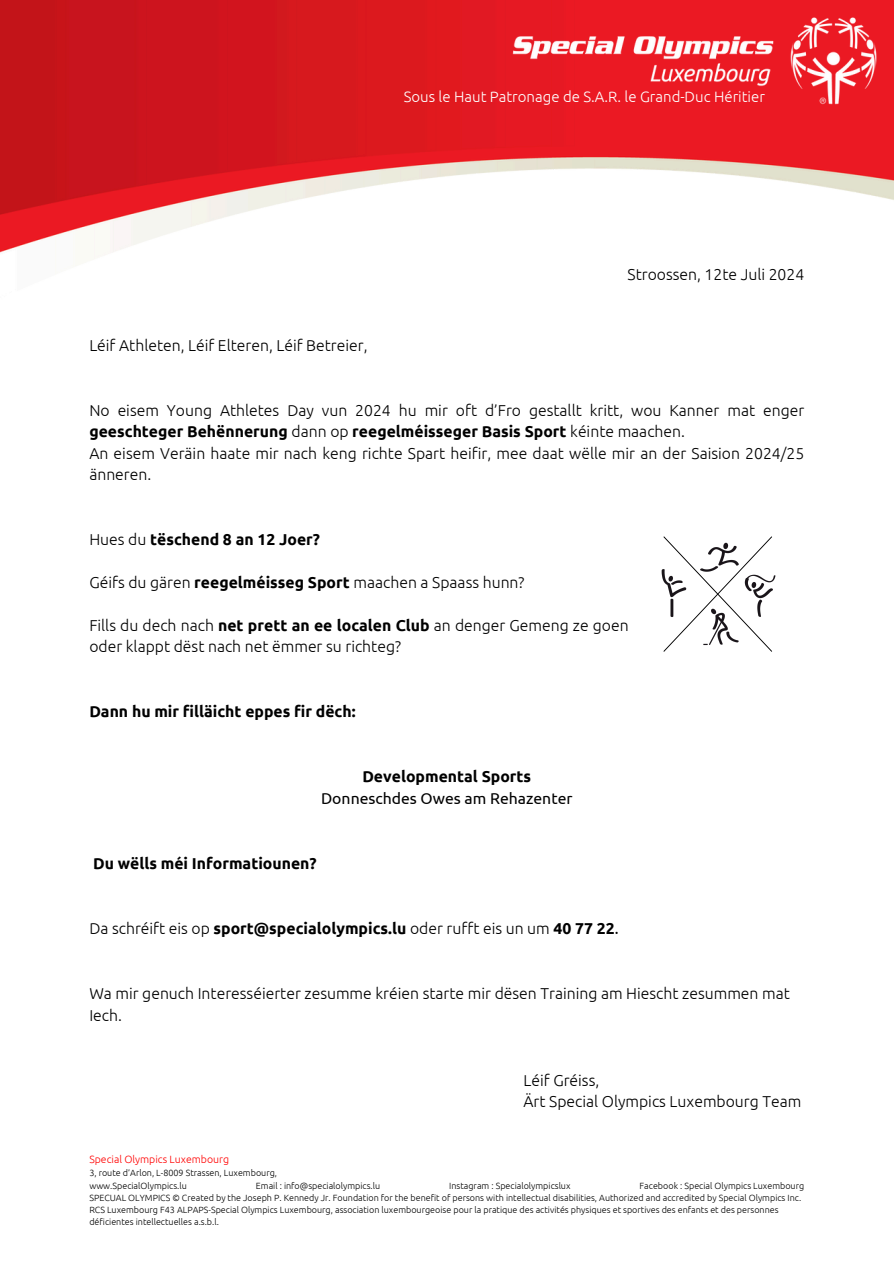
<style>
.page{position:relative;width:894px;height:1264px;background:#fff}
.page>*{position:absolute;margin:0;border:0;box-sizing:border-box;transform-origin:0 0}
.t1{font:300 15.75px/21.3px "Ubuntu";color:#000}
.t2{font:700 15.75px "Ubuntu";color:#000}
.t3{font:15.75px/21.3px "Ubuntu";color:#000;text-align:center}
.t4{font:300 15px "Ubuntu";color:#fff}
.t5{font:300 10.5px "Ubuntu";color:#f00}
.t6{font:300 9px/12px "Ubuntu";color:#000}
.s1{font-weight:700}
.s2{font-weight:300}
.s3{font-weight:400}
</style>
<div class="page">
<img style="left:0;top:0;width:893px;height:253px">
<img style="left:495px;top:0;width:398px;height:122px">
<svg style="left:663px;top:536px;width:109px;height:116px"></svg>
<img style="left:673px;top:536px;width:90px;height:116px">
<img style="left:661px;top:558px;width:57px;height:69px">
<img style="left:715px;top:562px;width:61px;height:69px">
<h2 class="t4" style="left:403px;top:88px;width:362px">Sous le Haut Patronage de S.A.R. le Grand-Duc Héritier</h2>
<p class="t1" style="left:89px;top:334px;width:280px">Léif Athleten, Léif Elteren, Léif Betreier,</p>
<p class="t1" style="left:627px;top:263px;width:178px">Stroossen, 12te Juli 2024</p>
<h2 class="t1" style="left:89px;top:399px;width:716px">No eisem Young Athletes Day vun 2024 hu mir oft d’Fro gestallt kritt, wou Kanner mat enger <span class="s1">geeschteger Behënnerung</span> dann op <span class="s1">reegelméisseger Basis Sport</span> kéinte maachen.<br>An eisem Veräin haate mir nach keng richte Spart heifir, mee daat wëlle mir an der Saision 2024/25 änneren.</h2>
<h2 class="t2" style="left:89px;top:530px;width:232px"><span class="s2">Hues du</span> tëschend 8 an 12 Joer?</h2>
<p class="t1" style="left:89px;top:571px;width:436px">Géifs du gären <span class="s1">reegelméisseg Sport</span> maachen a Spaass hunn?</p>
<p class="t1" style="left:89px;top:614px;width:540px">Fills du dech nach <span class="s1">net prett an ee localen Club</span> an denger Gemeng ze goen oder klappt dëst nach net ëmmer su richteg?</p>
<p class="t2" style="left:89px;top:702px;width:268px">Dann hu mir filläicht eppes fir dëch:</p>
<h2 class="t3" style="left:321px;top:766px;width:253px"><span class="s1">Developmental Sports<br></span>Donneschdes Owes am Rehazenter</h2>
<h2 class="t2" style="left:93px;top:854px;width:225px">Du wëlls méi Informatiounen?</h2>
<p class="t1" style="left:89px;top:917px;width:530px">Da schréift eis op <span class="s1">sport@specialolympics.lu</span> oder rufft eis un um <span class="s1">40 77 22</span><span class="s3">.</span></p>
<h2 class="t1" style="left:89px;top:982px;width:701px">Wa mir genuch Interesséierter zesumme kréien starte mir dësen Training am Hiescht zesummen mat<br>Iech.</h2>
<h2 class="t1" style="left:523px;top:1069px;width:279px">Léif Gréiss,<br>Ärt Special Olympics Luxembourg Team</h2>
<h2 class="t5" style="left:89px;top:1153px;width:141px">Special Olympics Luxembourg</h2>
<h1 class="t6" style="left:89px;top:1166px;width:189px">3, route d’Arlon, L-8009 Strassen, Luxembourg,</h1>
<h2 class="t6" style="left:89px;top:1203px;width:690px">RCS Luxembourg F43 ALPAPS-Special Olympics Luxembourg, association luxembourgeoise pour la pratique des activités physiques et sportives des enfants et des personnes déficientes intellectuelles a.s.b.l.</h2>
<h2 class="t6" style="left:89px;top:1179px;width:99px">www.SpecialOlympics.lu</h2>
<h2 class="t6" style="left:256px;top:1179px;width:126px">Email : info@specialolympics.lu</h2>
<p class="t6" style="left:449px;top:1179px;width:123px">Instagram : Specialolympicslux</p>
<h3 class="t6" style="left:639px;top:1179px;width:166px">Facebook : Special Olympics Luxembourg</h3>
<h1 class="t6" style="left:89px;top:1191px;width:713px">SPECUAL OLYMPICS © Created by the Joseph P. Kennedy Jr. Foundation for the benefit of persons with intellectual disabilities, Authorized and accredited by Special Olympics Inc.</h1>
</div>
